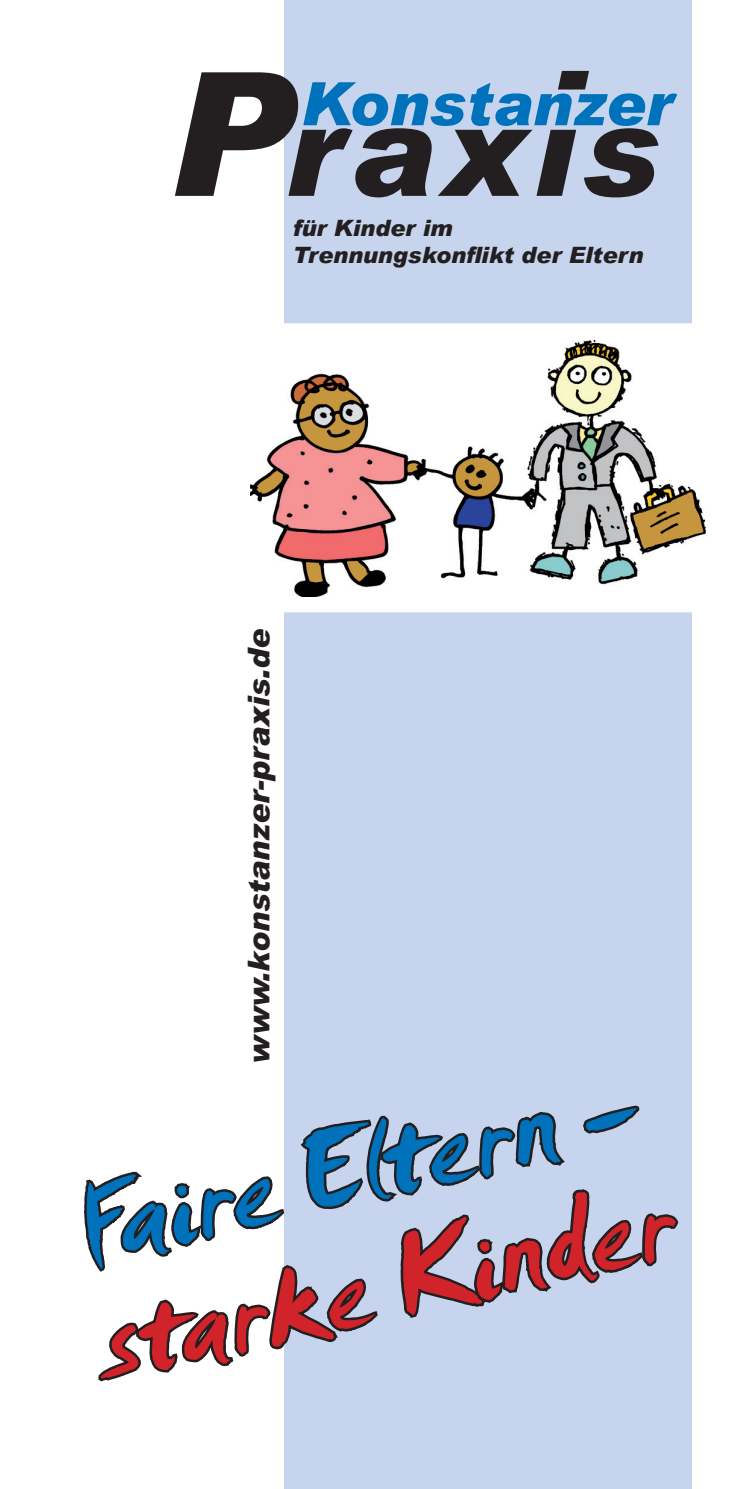
<style>
.page{position:relative;width:745px;height:1489px;background:#fff}
.page>*{position:absolute;margin:0;border:0;box-sizing:border-box;transform-origin:0 0}
.t1{font:120px "Smudger Let Plain";color:#0072bc}
.t2{font:120px "Smudger Let Plain";color:#d1232a}
.t3{font:italic 900 60px "Arial";color:#0072bc}
.t4{font:italic 900 30px "Arial";color:#231f20}
.t5{font:italic 900 22.5px/27px "Arial";color:#231f20}
</style>
<div class="page">
<div style="left:283px;top:0;width:408px;height:1488px;background:#c6d5ed"></div>
<div style="left:249px;top:324px;width:457px;height:287px;background:#fff"></div>
<img style="left:250px;top:340px;width:454px;height:256px">
<div style="left:247px;top:323px;width:460px;height:289px;border:2px solid #fff"></div>
<svg style="left:175px;top:72px;width:483px;height:125px"></svg>
<svg style="left:556px;top:70px;width:34px;height:21px"></svg>
<svg style="left:84px;top:969px;width:595px;height:461px"></svg>
<h2 class="t3" style="left:301px;top:67px;width:372px">Konstanzer</h2>
<p class="t5" style="left:292px;top:214px;width:352px">für Kinder im<br>Trennungskonflikt der Eltern</p>
<h3 class="t4" style="left:240px;top:1063px;width:436px;rotate:-90deg">www.konstanzer-praxis.de</h3>
<h1 class="t1" style="left:62px;top:1158px;width:576px;rotate:-13deg">Faire Eltern –</h1>
<h1 class="t2" style="left:80px;top:1277px;width:590px;rotate:-13deg">starke Kinder</h1>
</div>
